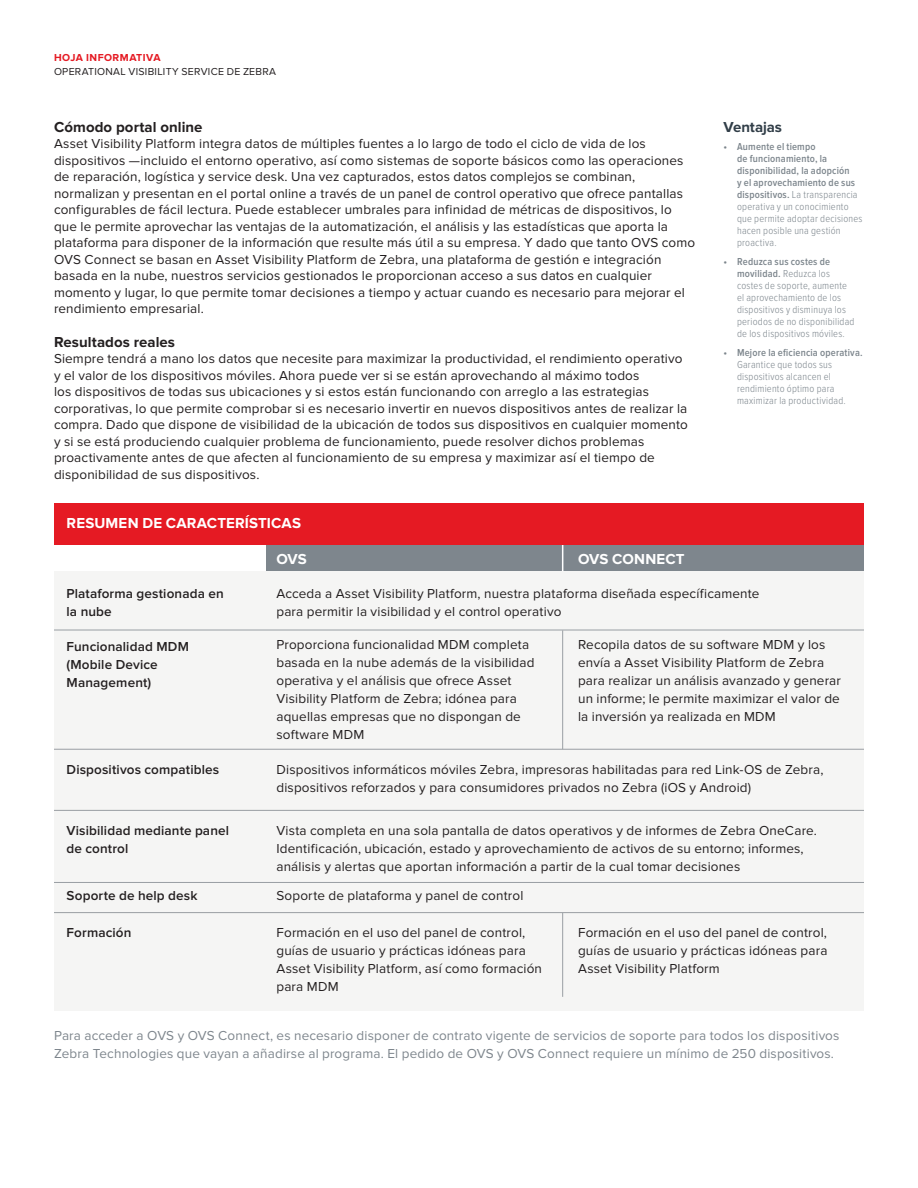
<style>
.page{position:relative;width:918px;height:1188px;background:#fff}
.page>*{position:absolute;margin:0;border:0;box-sizing:border-box;transform-origin:0 0}
.Sub_Subhead_Black{font:700 15px "Proxima Nova";letter-spacing:.01em;color:#fff}
.Sub_Subhead_Black-2{font:700 15px "Proxima Nova";letter-spacing:.005em;color:#231f20}
.Features_Main_Headin{font:700 15px "Proxima Nova";letter-spacing:-.005em;color:#313e48}
.Body{font:13.5px/16.5px "Proxima Nova";letter-spacing:.01em;color:#231f20}
.CTA-Call_To_Action{font:13.5px/18px "Proxima Nova";letter-spacing:.01em;color:#231f20}
.CTA-Call_To_Action-2{font:13.5px/18px "Proxima Nova";letter-spacing:.01em;color:#7e868d}
.CTA-Call_To_Action-3{font:600 13.5px/18px "Proxima Nova";letter-spacing:.01em;color:#231f20}
.t1{font:300 10.5px/12px "Proxima Nova Cond";letter-spacing:.02em;color:#7c858c}
.t2{font:10.5px "Proxima Nova";letter-spacing:.025em;color:#231f20}
.t3{font:700 10.5px "Proxima Nova";letter-spacing:.045em;color:#e51a23}
.s1{font-weight:600}
</style>
<div class="page">
<div style="left:54px;top:544px;width:810px;height:466px;background:#f5f5f4"></div>
<div style="left:266px;top:545px;width:598px;height:26px;background:#7e868d"></div>
<hr style="left:562px;top:515px;width:1px;height:56px;background:#fff">
<div style="left:54px;top:503px;width:810px;height:41px;background:#e51a23"></div>
<hr style="left:54px;top:630px;width:810px;height:1px;background:#999ea3">
<div style="left:27px;top:545px;width:239px;height:26px;background:#fff"></div>
<hr style="left:562px;top:630px;width:1px;height:119px;background:#999ea3">
<hr style="left:54px;top:749px;width:810px;height:1px;background:#999ea3">
<hr style="left:54px;top:810px;width:810px;height:1px;background:#999ea3">
<hr style="left:54px;top:882px;width:810px;height:1px;background:#999ea3">
<hr style="left:54px;top:912px;width:810px;height:1px;background:#999ea3">
<hr style="left:562px;top:913px;width:1px;height:84px;background:#999ea3">
<p class="t3" style="left:54px;top:51px;width:108px">HOJA INFORMATIVA</p>
<p class="t2" style="left:54px;top:66px;width:224px">OPERATIONAL VISIBILITY SERVICE DE ZEBRA</p>
<p class="Sub_Subhead_Black-2" style="left:54px;top:118px;width:150px">Cómodo portal online</p>
<p class="Body" style="left:54px;top:135px;width:643px">Asset Visibility Platform integra datos de múltiples fuentes a lo largo de todo el ciclo de vida de los dispositivos —incluido el entorno operativo, así como sistemas de soporte básicos como las operaciones de reparación, logística y service desk. Una vez capturados, estos datos complejos se combinan, normalizan y presentan en el portal online a través de un panel de control operativo que ofrece pantallas configurables de fácil lectura. Puede establecer umbrales para infinidad de métricas de dispositivos, lo que le permite aprovechar las ventajas de la automatización, el análisis y las estadísticas que aporta la plataforma para disponer de la información que resulte más útil a su empresa. Y dado que tanto OVS como OVS Connect se basan en Asset Visibility Platform de Zebra, una plataforma de gestión e integración basada en la nube, nuestros servicios gestionados le proporcionan acceso a sus datos en cualquier momento y lugar, lo que permite tomar decisiones a tiempo y actuar cuando es necesario para mejorar el rendimiento empresarial.</p>
<p class="Sub_Subhead_Black-2" style="left:54px;top:333px;width:123px">Resultados reales</p>
<p class="Body" style="left:54px;top:351px;width:635px">Siempre tendrá a mano los datos que necesite para maximizar la productividad, el rendimiento operativo y el valor de los dispositivos móviles. Ahora puede ver si se están aprovechando al máximo todos<br>los dispositivos de todas sus ubicaciones y si estos están funcionando con arreglo a las estrategias corporativas, lo que permite comprobar si es necesario invertir en nuevos dispositivos antes de realizar la compra. Dado que dispone de visibilidad de la ubicación de todos sus dispositivos en cualquier momento y si se está produciendo cualquier problema de funcionamiento, puede resolver dichos problemas proactivamente antes de que afecten al funcionamiento de su empresa y maximizar así el tiempo de disponibilidad de sus dispositivos.</p>
<p class="Sub_Subhead_Black" style="left:67px;top:515px;width:236px">RESUMEN DE CARACTERÍSTICAS</p>
<p class="Sub_Subhead_Black" style="left:276px;top:550px;width:32px">OVS</p>
<p class="Sub_Subhead_Black" style="left:578px;top:550px;width:108px">OVS CONNECT</p>
<p class="Features_Main_Headin" style="left:724px;top:118px;width:60px">Ventajas</p>
<p class="t1" style="left:737px;top:141px;width:127px;text-indent:-14px"><span class="s1">• Aumente el tiempo<br>de funcionamiento, la disponibilidad, la adopción<br>y el aprovechamiento de sus dispositivos.</span> La transparencia operativa y un conocimiento que permite adoptar decisiones hacen posible una gestión proactiva.</p>
<p class="t1" style="left:737px;top:256px;width:119px;text-indent:-14px"><span class="s1">• Reduzca sus costes de movilidad.</span> Reduzca los costes de soporte, aumente el aprovechamiento de los dispositivos y disminuya los periodos de no disponibilidad de los dispositivos móviles.</p>
<p class="t1" style="left:737px;top:346px;width:127px;text-indent:-14px"><span class="s1">• Mejore la eficiencia operativa.<br></span>Garantice que todos sus dispositivos alcancen el rendimiento óptimo para maximizar la productividad.</p>
<p class="CTA-Call_To_Action-3" style="left:67px;top:585px;width:159px">Plataforma gestionada en la nube</p>
<p class="CTA-Call_To_Action" style="left:276px;top:584px;width:485px">Acceda a Asset Visibility Platform, nuestra plataforma diseñada específicamente para permitir la visibilidad y el control operativo</p>
<p class="CTA-Call_To_Action-3" style="left:67px;top:638px;width:124px">Funcionalidad MDM</p>
<p class="CTA-Call_To_Action-3" style="left:67px;top:656px;width:93px">(Mobile Device<br>Management)</p>
<p class="CTA-Call_To_Action" style="left:276px;top:636px;width:260px">Proporciona funcionalidad MDM completa basada en la nube además de la visibilidad operativa y el análisis que ofrece Asset Visibility Platform de Zebra; idónea para aquellas empresas que no dispongan de software MDM</p>
<p class="CTA-Call_To_Action" style="left:578px;top:636px;width:264px">Recopila datos de su software MDM y los envía a Asset Visibility Platform de Zebra para realizar un análisis avanzado y generar un informe; le permite maximizar el valor de la inversión ya realizada en MDM</p>
<p class="CTA-Call_To_Action-3" style="left:67px;top:761px;width:154px">Dispositivos compatibles</p>
<p class="CTA-Call_To_Action" style="left:276px;top:761px;width:549px">Dispositivos informáticos móviles Zebra, impresoras habilitadas para red Link-OS de Zebra, dispositivos reforzados y para consumidores privados no Zebra (iOS y Android)</p>
<p class="CTA-Call_To_Action-3" style="left:67px;top:822px;width:164px">Visibilidad mediante panel de control</p>
<p class="CTA-Call_To_Action" style="left:276px;top:822px;width:542px">Vista completa en una sola pantalla de datos operativos y de informes de Zebra OneCare.<br>Identificación, ubicación, estado y aprovechamiento de activos de su entorno; informes, análisis y alertas que aportan información a partir de la cual tomar decisiones</p>
<p class="CTA-Call_To_Action-3" style="left:67px;top:887px;width:132px">Soporte de help desk</p>
<p class="CTA-Call_To_Action" style="left:276px;top:887px;width:248px">Soporte de plataforma y panel de control</p>
<p class="CTA-Call_To_Action-3" style="left:67px;top:924px;width:66px">Formación</p>
<p class="CTA-Call_To_Action" style="left:276px;top:924px;width:267px">Formación en el uso del panel de control, guías de usuario y prácticas idóneas para Asset Visibility Platform, así como formación para MDM</p>
<p class="CTA-Call_To_Action" style="left:578px;top:924px;width:251px;text-align:justify">Formación en el uso del panel de control, guías de usuario y prácticas idóneas para Asset Visibility Platform</p>
<p class="CTA-Call_To_Action-2" style="left:54px;top:1027px;width:787px">Para acceder a OVS y OVS Connect, es necesario disponer de contrato vigente de servicios de soporte para todos los dispositivos<br>Zebra Technologies que vayan a añadirse al programa. El pedido de OVS y OVS Connect requiere un mínimo de 250 dispositivos.</p>
</div>
